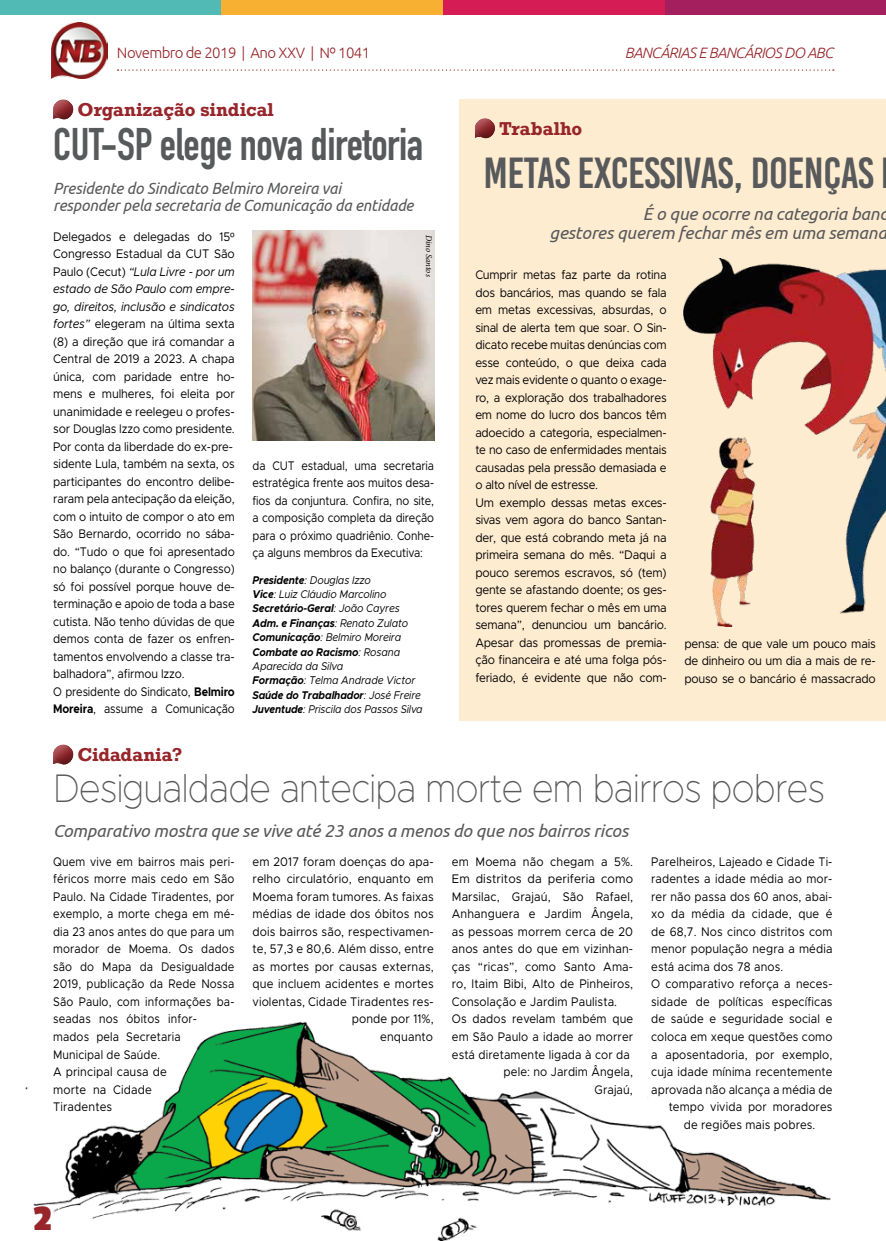
<style>
.page{position:relative;width:886px;height:1241px;background:#fff}
.page>*{position:absolute;margin:0;border:0;box-sizing:border-box;transform-origin:0 0}
.t1{font:700 45px "DIN Condensed";letter-spacing:-.01em;color:#58595b}
.t2{font:43.5px "Bebas Kai";letter-spacing:-.01em;color:#58595b}
.t3{font:100 40px "Metropolis";letter-spacing:-.02em;color:#58595b;scale:.9 1}
.t4{font:700 37.5px "Passion One";color:#97252a}
.t5{font:italic 17.5px/18.8px "Ubuntu";letter-spacing:-.01em;color:#58595b;text-align:right}
.t6{font:700 17.5px "Rockwell";color:#97252a}
.t7{font:italic 16.25px/17.5px "Ubuntu";letter-spacing:-.01em;color:#58595b;scale:.95 1}
.t8{font:300 15px "Ubuntu";letter-spacing:-.04em;color:#97252a}
.t9{font:italic 300 15px "Ubuntu";letter-spacing:-.04em;color:#97252a}
.t10{font:12.5px/17.5px "Metropolis";letter-spacing:-.01em;color:#000;text-align:justify;scale:.92 1}
.t11{font:12.5px/17.5px "Metropolis";letter-spacing:-.01em;color:#000;scale:.91 1}
.t12{font:12.5px "Metropolis";letter-spacing:.01em;color:#000;scale:.9 1}
.t13{font:12.5px/17.5px "Metropolis";letter-spacing:.01em;color:#000;text-align:right;scale:.91 1}
.t14{font:12.5px/17.5px "Metropolis";letter-spacing:.01em;color:#000;scale:.88 1}
.t15{font:12.5px/17.5px "Metropolis";letter-spacing:-.01em;color:#000;text-align:justify;scale:.87 1}
.t16{font:12.5px "Metropolis";letter-spacing:.01em;color:#000;scale:.94 1}
.t17{font:12.5px "Metropolis";letter-spacing:-.01em;color:#000;scale:.9 1}
.t18{font:italic 11.25px/14.4px "Metropolis";letter-spacing:-.01em;color:#000;scale:.9 1}
.t19{font:italic 8.75px "Minion Pro";letter-spacing:-.005em;color:#000}
.s1{font-family:"Koz Go Pro"}
.s2{font-style:italic}
.s3{font-weight:700}
</style>
<div class="page">
<img style="left:25px;top:1021px;width:806px;height:219px">
<div style="left:460px;top:99px;width:426px;height:621px;background:#feecd1"></div>
<img style="left:684px;top:258px;width:202px;height:368px">
<div style="left:664px;top:0;width:222px;height:14px;background:#a31f5d"></div>
<div style="left:0;top:0;width:221px;height:14px;background:#52bab5"></div>
<div style="left:221px;top:0;width:222px;height:14px;background:#f7b031"></div>
<div style="left:443px;top:0;width:221px;height:14px;background:#d51c54"></div>
<img style="left:52px;top:22px;width:56px;height:56px">
<svg style="left:118px;top:69px;width:716px;height:2px"></svg>
<div style="left:474px;top:117px;width:22px;height:21px;background:#000;opacity:.75"></div>
<div style="left:52px;top:98px;width:23px;height:21px;background:#000;opacity:.75"></div>
<img style="left:252px;top:230px;width:182px;height:210px">
<div style="left:52px;top:743px;width:23px;height:21px;background:#000;opacity:.75"></div>
<p class="t8" style="left:117px;top:43px;width:255px">Novembro de 2019 | Ano XXV | Nº 1041</p>
<p class="t9" style="left:625px;top:43px;width:210px">BANCÁRIAS E BANCÁRIOS DO ABC</p>
<h3 class="t6" style="left:77px;top:98px;width:198px">Organização sindical</h3>
<h1 class="t1" style="left:53px;top:114px;width:371px">CUT-SP elege nova diretoria</h1>
<h3 class="t7" style="left:53px;top:178px;width:381px">Presidente do Sindicato Belmiro Moreira vai<br>responder pela secretaria de Comunicação da entidade</h3>
<p class="t10" style="left:53px;top:227px;width:199px;text-align:left">Delegados e delegadas do 15<span class="s1">º<br></span>Congresso Estadual da CUT São<br>Paulo (Cecut) <span class="s2">“Lula Livre - por um estado de São Paulo com empre&shy;go, direitos, inclusão e sindicatos fortes”</span> elegeram na última sexta (8) a direção que irá comandar a<br>Central de 2019 a 2023. A chapa única, com paridade entre ho&shy;mens e mulheres, foi eleita por unanimidade e reelegeu o profes&shy;sor Douglas Izzo como presidente.<br>Por conta da liberdade do ex-pre&shy;sidente Lula, também na sexta, os participantes do encontro delibe&shy;raram pela antecipação da eleição, com o intuito de compor o ato em<br>São Bernardo, ocorrido no sába&shy;do. “Tudo o que foi apresentado no balanço (durante o Congresso) só foi possível porque houve de&shy;terminação e apoio de toda a base cutista. Não tenho dúvidas de que demos conta de fazer os enfren&shy;tamentos envolvendo a classe tra&shy;balhadora”, afirmou Izzo.<br>O presidente do Sindicato, <span class="s3">Belmiro<br>Moreira</span>, assume a Comunicação</p>
<p class="t19" style="left:435px;top:235px;width:43px;rotate:90deg">Dino Santos</p>
<p class="t15" style="left:252px;top:456px;width:210px">da CUT estadual, uma secretaria estratégica frente aos muitos desa&shy;fios da conjuntura. Confira, no site, a composição completa da direção para o próximo quadriênio. Conhe&shy;ça alguns membros da Executiva:</p>
<p class="t18" style="left:252px;top:572px;width:191px"><span class="s3">Presidente</span>: Douglas Izzo<br><span class="s3">Vice</span>: Luiz Cláudio Marcolino<br><span class="s3">Secretário-Geral</span>: João Cayres<br><span class="s3">Adm. e Finanças</span>: Renato Zulato<br><span class="s3">Comunicação</span>: Belmiro Moreira<br><span class="s3">Combate ao Racismo</span>: Rosana<br>Aparecida da Silva<br><span class="s3">Formação</span>: Telma Andrade Victor<br><span class="s3">Saúde do Trabalhador</span>: José Freire<br><span class="s3">Juventude</span>: Priscila dos Passos Silva</p>
<h3 class="t6" style="left:499px;top:117px;width:85px">Trabalho</h3>
<h2 class="t2" style="left:483px;top:149px;width:392px">METAS EXCESSIVAS, DOENÇAS</h2>
<h3 class="t5" style="left:549px;top:204px;width:339px">É o que ocorre na categoria banc<br>gestores querem fechar mês em uma semana</h3>
<p class="t11" style="left:475px;top:266px;width:212px">Cumprir metas faz parte da rotina dos bancários, mas quando se fala em metas excessivas, absurdas, o sinal de alerta tem que soar. O Sin&shy;dicato recebe muitas denúncias com esse conteúdo, o que deixa cada vez mais evidente o quanto o exage&shy;ro, a exploração dos trabalhadores em nome do lucro dos bancos têm adoecido a categoria, especialmen&shy;te no caso de enfermidades mentais causadas pela pressão demasiada e o alto nível de estresse.<br>Um exemplo dessas metas exces&shy;sivas vem agora do banco Santan&shy;der, que está cobrando meta já na primeira semana do mês. “Daqui a pouco seremos escravos, só (tem) gente se afastando doente; os ges&shy;tores querem fechar o mês em uma semana”, denunciou um bancário.<br>Apesar das promessas de premia&shy;ção financeira e até uma folga pós&shy;feriado, é evidente que não com-</p>
<p class="t10" style="left:684px;top:634px;width:209px">pensa: de que vale um pouco mais de dinheiro ou um dia a mais de re&shy;pouso se o bancário é massacrado</p>
<h3 class="t6" style="left:77px;top:743px;width:107px">Cidadania?</h3>
<h3 class="t3" style="left:53px;top:763px;width:859px">Desigualdade antecipa morte em bairros pobres</h3>
<h3 class="t5" style="left:53px;top:821px;width:577px">Comparativo mostra que se vive até 23 anos a menos do que nos bairros ricos</h3>
<p class="t13" style="left:252px;top:852px;width:201px">em 2017 foram doenças do apa&shy;relho circulatório, enquanto em<br>Moema foram tumores. As faixas médias de idade dos óbitos nos dois bairros são, respectivamen&shy;te, 57,3 e 80,6. Além disso, entre as mortes por causas externas, que incluem acidentes e mortes violentas, Cidade Tiradentes res&shy;ponde por 11%,<br>enquanto</p>
<p class="t14" style="left:53px;top:852px;width:208px">Quem vive em bairros mais peri&shy;féricos morre mais cedo em São<br>Paulo. Na Cidade Tiradentes, por exemplo, a morte chega em mé&shy;dia 23 anos antes do que para um morador de Moema. Os dados são do Mapa da Desigualdade<br>2019, publicação da Rede Nossa<br>São Paulo, com informações ba&shy;seadas nos óbitos infor&shy;mados pela Secretaria<br>Municipal de Saúde.<br>A principal causa de<br>morte na Cidade<br>Tiradentes</p>
<p class="t13" style="left:452px;top:852px;width:201px">em Moema não chegam a 5%.</p>
<p class="t16" style="left:452px;top:871px;width:194px">Em distritos da periferia como</p>
<p class="t13" style="left:452px;top:887px;width:201px">Marsilac, Grajaú, São Rafael,</p>
<p class="t13" style="left:452px;top:905px;width:201px">Anhanguera e Jardim Ângela,</p>
<p class="t13" style="left:452px;top:922px;width:201px">as pessoas morrem cerca de 20</p>
<p class="t13" style="left:452px;top:940px;width:201px">anos antes do que em vizinhan-</p>
<p class="t13" style="left:452px;top:957px;width:201px">ças “ricas”, como Santo Ama-</p>
<p class="t13" style="left:452px;top:975px;width:201px">ro, Itaim Bibi, Alto de Pinheiros,</p>
<p class="t13" style="left:452px;top:992px;width:183px">Consolação e Jardim Paulista.</p>
<p class="t12" style="left:452px;top:1011px;width:203px">Os dados revelam também que</p>
<p class="t12" style="left:452px;top:1028px;width:203px">em São Paulo a idade ao morrer</p>
<p class="t12" style="left:452px;top:1046px;width:199px">está diretamente ligada à cor da</p>
<p class="t12" style="left:504px;top:1063px;width:145px">pele: no Jardim Ângela,</p>
<p class="t17" style="left:594px;top:1081px;width:44px">Grajaú,</p>
<p class="t12" style="left:651px;top:853px;width:203px">Parelheiros, Lajeado e Cidade Ti-</p>
<p class="t12" style="left:651px;top:871px;width:203px">radentes a idade média ao mor-</p>
<p class="t12" style="left:651px;top:888px;width:203px">rer não passa dos 60 anos, abai-</p>
<p class="t12" style="left:651px;top:906px;width:203px">xo da média da cidade, que é</p>
<p class="t12" style="left:651px;top:923px;width:203px">de 68,7. Nos cinco distritos com</p>
<p class="t12" style="left:651px;top:941px;width:203px">menor população negra a média</p>
<p class="t12" style="left:651px;top:958px;width:148px">está acima dos 78 anos.</p>
<p class="t12" style="left:651px;top:976px;width:203px">O comparativo reforça a neces-</p>
<p class="t12" style="left:651px;top:993px;width:203px">sidade de políticas específicas</p>
<p class="t12" style="left:651px;top:1011px;width:203px">de saúde e seguridade social e</p>
<p class="t12" style="left:651px;top:1028px;width:203px">coloca em xeque questões como</p>
<p class="t12" style="left:651px;top:1046px;width:203px">a aposentadoria, por exemplo,</p>
<p class="t12" style="left:651px;top:1063px;width:203px">cuja idade mínima recentemente</p>
<p class="t12" style="left:651px;top:1081px;width:203px">aprovada não alcança a média de</p>
<p class="t12" style="left:669px;top:1098px;width:183px">tempo vivida por moradores</p>
<p class="t12" style="left:684px;top:1116px;width:148px">de regiões mais pobres.</p>
<h3 class="t4" style="left:34px;top:1198px;width:19px">2</h3>
</div>
